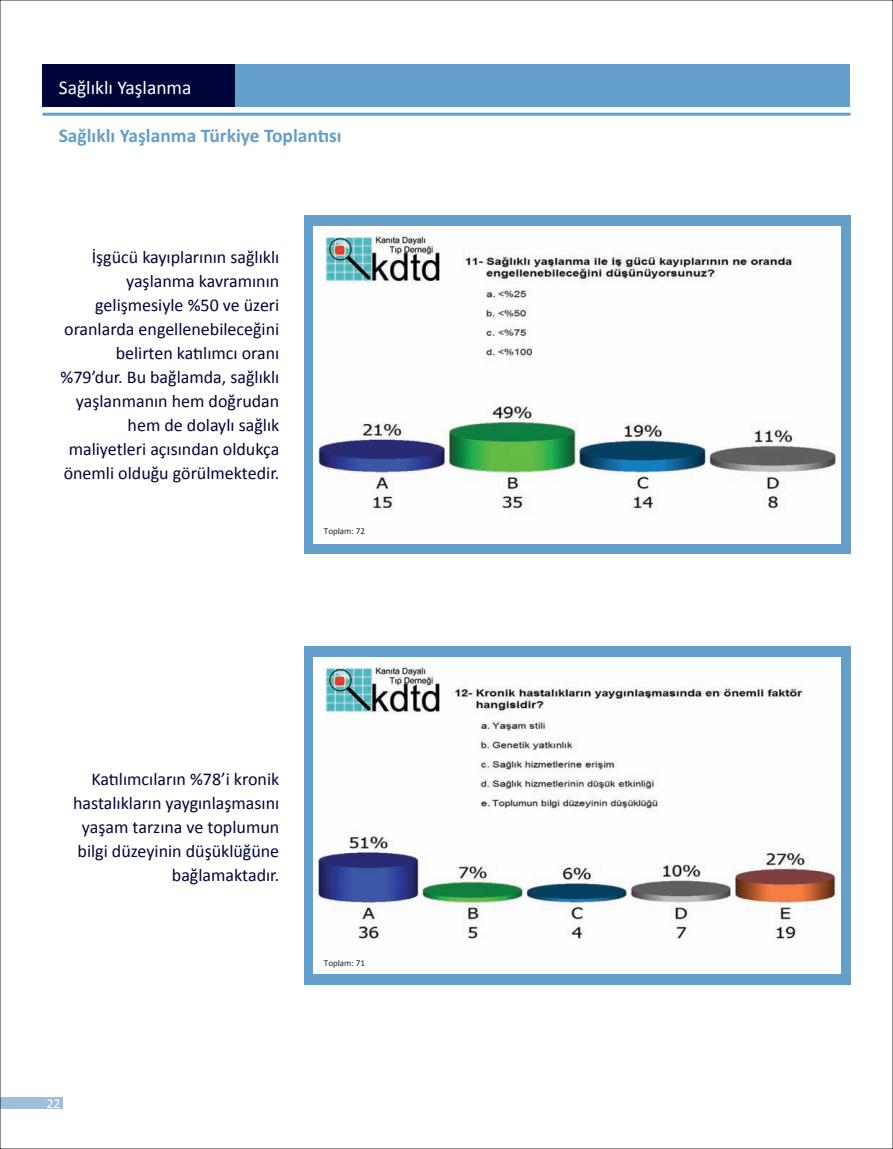
<style>
.page{position:relative;width:893px;height:1149px;background:#fff}
.page>*{position:absolute;margin:0;border:0;box-sizing:border-box;transform-origin:0 0}
.t1{font:700 19.5px "Calibri";color:#649eca}
.t2{font:19.5px "Calibri";color:#fff}
.t3{font:18px/24px "Calibri";color:#000539;text-align:right}
.t4{font:13.5px "Calibri";color:#fff}
.t5{font:9px "Calibri";color:#231f20}
</style>
<div class="page">
<div style="left:0;top:1097px;width:62px;height:11px;background:#9ebedc"></div>
<div style="left:43px;top:64px;width:807px;height:42px;background:#649eca"></div>
<div style="left:43px;top:64px;width:192px;height:42px;background:#000539"></div>
<hr style="left:43px;top:113px;width:807px;height:3px;background:#649eca">
<div style="left:304px;top:216px;width:546px;height:338px;background:#649eca"></div>
<div style="left:304px;top:646px;width:546px;height:338px;background:#649eca"></div>
<img style="left:314px;top:227px;width:526px;height:316px">
<img style="left:314px;top:657px;width:526px;height:316px">
<p class="t2" style="left:59px;top:75px;width:134px">Sağlıklı Yaşlanma</p>
<p class="t1" style="left:59px;top:123px;width:285px">Sağlıklı Yaşlanma Türkiye Toplantısı</p>
<p class="t3" style="left:61px;top:245px;width:220px">İşgücü kayıplarının sağlıklı yaşlanma kavramının gelişmesiyle %50 ve üzeri oranlarda engellenebileceğini belirten katılımcı oranı %79’dur. Bu bağlamda, sağlıklı yaşlanmanın hem doğrudan hem de dolaylı sağlık maliyetleri açısından oldukça önemli olduğu görülmektedir.</p>
<p class="t5" style="left:324px;top:525px;width:43px">Toplam: 72</p>
<p class="t3" style="left:73px;top:766px;width:208px">Katılımcıların %78’i kronik hastalıkların yaygınlaşmasını yaşam tarzına ve toplumun bilgi düzeyinin düşüklüğüne bağlamaktadır.</p>
<p class="t5" style="left:324px;top:956px;width:43px">Toplam: 71</p>
<p class="t4" style="left:47px;top:1094px;width:15px">22</p>
</div>
